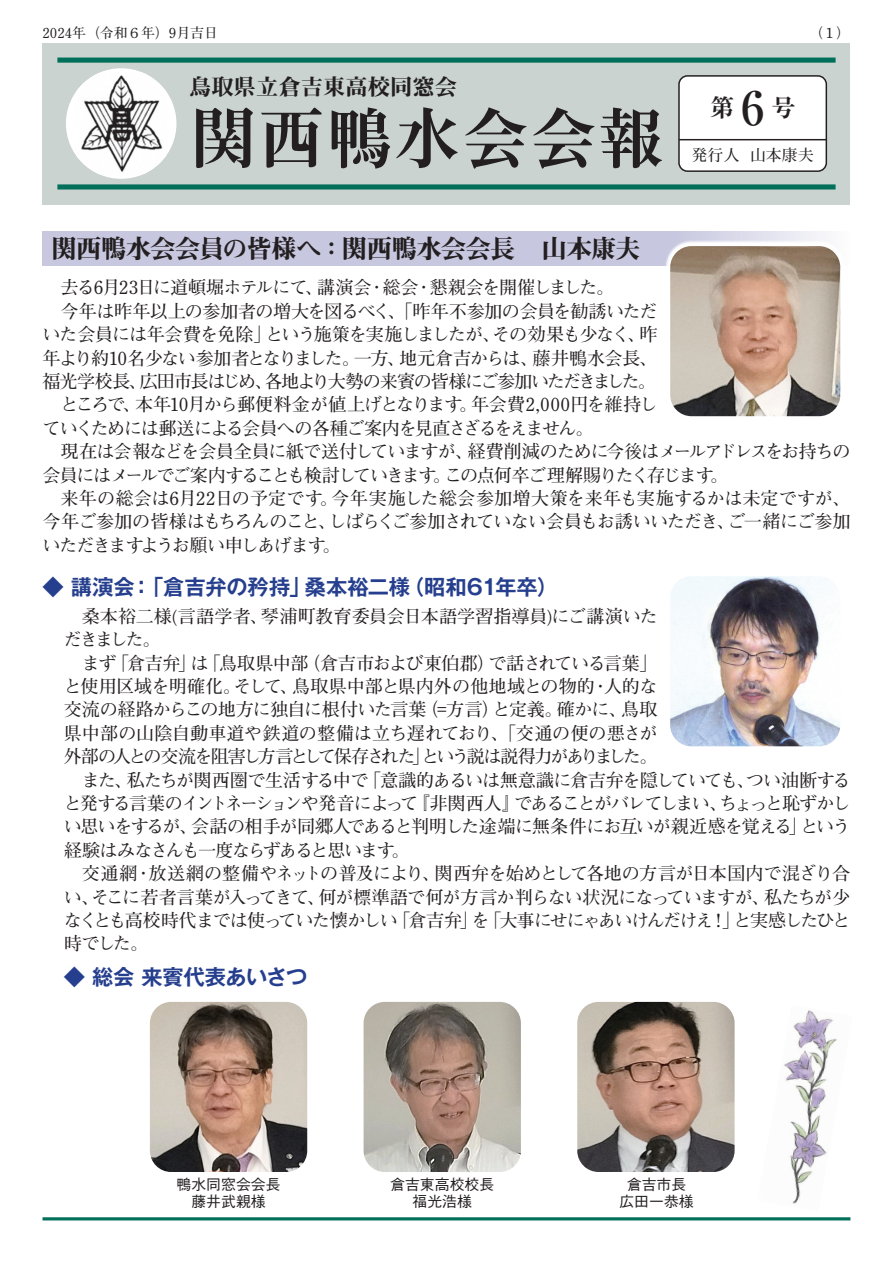
<style>
.page{position:relative;width:893px;height:1263px;background:#fff}
.page>*{position:absolute;margin:0;border:0;box-sizing:border-box;transform-origin:0 0}
.t1{font:700 68.1px "Mid Mi MA1 Std";color:#231f20}
.t2{font:25.5px "Midashi Min Pro MA31";letter-spacing:-.03em;color:#231f20}
.t3{font:700 25.05px "Mid Mi MA1 Std";color:#231f20}
.t4{font:22.35px "Midashi Min Pro MA31";color:#231f20}
.t5{font:700 21.3px "Gothic MB101 Pro De";letter-spacing:-.01em;color:#253f8e}
.t6{font:700 18px "Futo Min A101 Pro";letter-spacing:-.05em;color:#231f20}
.t7{font:700 18px/23.4px "Futo Min A101 Pro";letter-spacing:-.01em;color:#231f20}
.t8{font:700 18px "Futo Min A101 Pro";letter-spacing:-.085em;color:#231f20}
.t9{font:700 18px "Futo Min A101 Pro";letter-spacing:-.03em;color:#231f20}
.t10{font:700 18px "Futo Min A101 Pro";letter-spacing:-.105em;color:#231f20}
.t11{font:700 18px "Futo Min A101 Pro";letter-spacing:-.075em;color:#231f20}
.t12{font:700 18px "Futo Min A101 Pro";color:#231f20}
.t13{font:700 18px "Futo Min A101 Pro";letter-spacing:-.135em;color:#231f20}
.t14{font:700 18px "Futo Min A101 Pro";letter-spacing:-.07em;color:#231f20}
.t15{font:700 15.9px "Futo Min A101 Pro";color:#231f20}
.t16{font:500 14.85px/17px "Gothic BBB Pro";color:#231f20;text-align:center}
.t17{font:700 13.8px "Futo Min A101 Pro";color:#231f20}
.s1{font-size:45.9px}
</style>
<div class="page">
<div style="left:43px;top:43px;width:807px;height:161px;background:#cad3cf"></div>
<div style="left:43px;top:232px;width:807px;height:34px;background:#c7c7e0"></div>
<div style="left:66px;top:68px;width:110px;height:111px;background:#fff;border-radius:50%"></div>
<img style="left:76px;top:73px;width:90px;height:101px">
<div style="left:679px;top:76px;width:147px;height:95px;background:#fff;border-radius:9px"></div>
<div style="left:678px;top:75px;width:149px;height:97px;border:1px solid #231f20;border-radius:9px"></div>
<hr style="left:679px;top:139px;width:148px;height:1px;background:#231f20">
<div style="left:664px;top:240px;width:182px;height:182px;background:#fff"></div>
<img style="left:670px;top:246px;width:170px;height:170px">
<img style="left:670px;top:576px;width:170px;height:170px">
<div style="left:57px;top:58px;width:779px;height:5px;background:#016f5a"></div>
<div style="left:57px;top:184px;width:779px;height:5px;background:#016f5a"></div>
<hr style="left:43px;top:1217px;width:807px;height:3px;background:#016f5a">
<img style="left:150px;top:1002px;width:157px;height:170px">
<img style="left:364px;top:1002px;width:157px;height:170px">
<img style="left:577px;top:1002px;width:158px;height:170px">
<img style="left:784px;top:1010px;width:53px;height:194px">
<p class="t17" style="left:43px;top:22px;width:177px">2024年（令和６年）9月吉日</p>
<p class="t17" style="left:809px;top:22px;width:43px">（１）</p>
<p class="t4" style="left:189px;top:69px;width:269px">鳥取県立倉吉東高校同窓会</p>
<h1 class="t1" style="left:189px;top:89px;width:478px">関西鴨水会会報</h1>
<h3 class="t3" style="left:710px;top:89px;width:88px">第<span class="s1">6</span>号</h3>
<p class="t15" style="left:691px;top:143px;width:124px">発行人 山本康夫</p>
<h2 class="t2" style="left:51px;top:229px;width:591px">関西鴨水会会員の皆様へ：関西鴨水会会長　山本康夫</h2>
<p class="t6" style="left:61px;top:274px;width:555px">去る6月23日に道頓堀ホテルにて、講演会・総会・懇親会を開催しました。</p>
<p class="t9" style="left:61px;top:297px;width:598px">今年は昨年以上の参加者の増大を図るべく、「昨年不参加の会員を勧誘いただ</p>
<p class="t6" style="left:43px;top:320px;width:616px">いた会員には年会費を免除」という施策を実施しましたが、その効果も少なく、昨</p>
<p class="t6" style="left:43px;top:344px;width:616px">年より約10名少ない参加者となりました。一方、地元倉吉からは、藤井鴨水会長、</p>
<p class="t11" style="left:43px;top:367px;width:615px">福光学校長、広田市長はじめ、各地より大勢の来賓の皆様にご参加いただきました。</p>
<p class="t6" style="left:61px;top:390px;width:598px">ところで、本年10月から郵便料金が値上げとなります。年会費2,000円を維持し</p>
<p class="t14" style="left:43px;top:414px;width:553px">ていくためには郵送による会員への各種ご案内を見直さざるをえません。</p>
<p class="t6" style="left:61px;top:437px;width:791px">現在は会報などを会員全員に紙で送付していますが、経費削減のために今後はメールアドレスをお持ちの</p>
<p class="t8" style="left:43px;top:461px;width:688px">会員にはメールでご案内することも検討していきます。この点何卒ご理解賜りたく存じます。</p>
<p class="t12" style="left:61px;top:484px;width:791px">来年の総会は6月22日の予定です。今年実施した総会参加増大策を来年も実施するかは未定ですが、</p>
<p class="t6" style="left:43px;top:507px;width:809px">今年ご参加の皆様はもちろんのこと、しばらくご参加されていない会員もお誘いいただき、ご一緒にご参加</p>
<p class="t11" style="left:43px;top:531px;width:300px">いただきますようお願い申しあげます。</p>
<p class="t5" style="left:43px;top:569px;width:517px">◆ 講演会：「倉吉弁の矜持」桑本裕二様（昭和61年卒）</p>
<p class="t7" style="left:64px;top:602px;width:595px;text-indent:18px">桑本裕二様(言語学者、琴浦町教育委員会日本語学習指導員)にご講演いただきました。</p>
<p class="t6" style="left:82px;top:649px;width:577px">まず「倉吉弁」は「鳥取県中部（倉吉市および東伯郡）で話されている言葉」</p>
<p class="t7" style="left:64px;top:672px;width:595px">と使用区域を明確化。そして、鳥取県中部と県内外の他地域との物的・人的な</p>
<p class="t6" style="left:64px;top:696px;width:595px">交流の経路からこの地方に独自に根付いた言葉（=方言）と定義。確かに、鳥取</p>
<p class="t7" style="left:64px;top:719px;width:595px">県中部の山陰自動車道や鉄道の整備は立ち遅れており、「交通の便の悪さが</p>
<p class="t13" style="left:64px;top:742px;width:596px">外部の人との交流を阻害し方言として保存された」という説は説得力がありました。</p>
<p class="t6" style="left:82px;top:766px;width:770px">また、私たちが関西圏で生活する中で「意識的あるいは無意識に倉吉弁を隠していても、つい油断する</p>
<p class="t10" style="left:64px;top:789px;width:788px">と発する言葉のイントネーションや発音によって『非関西人』であることがバレてしまい、ちょっと恥ずかし</p>
<p class="t6" style="left:64px;top:812px;width:788px">い思いをするが、会話の相手が同郷人であると判明した途端に無条件にお互いが親近感を覚える」という</p>
<p class="t10" style="left:64px;top:836px;width:347px">経験はみなさんも一度ならずあると思います。</p>
<p class="t9" style="left:82px;top:859px;width:770px">交通網・放送網の整備やネットの普及により、関西弁を始めとして各地の方言が日本国内で混ざり合</p>
<p class="t6" style="left:64px;top:883px;width:788px">い、そこに若者言葉が入ってきて、何が標準語で何が方言か判らない状況になっていますが、私たちが少</p>
<p class="t8" style="left:64px;top:906px;width:788px">なくとも高校時代までは使っていた懐かしい「倉吉弁」を「大事にせにゃあいけんだけえ！」と実感したひと</p>
<p class="t6" style="left:64px;top:929px;width:86px">時でした。</p>
<p class="t5" style="left:64px;top:959px;width:245px">◆ 総会 来賓代表あいさつ</p>
<p class="t16" style="left:176px;top:1174px;width:106px">鴨水同窓会会長藤井武親様</p>
<p class="t16" style="left:390px;top:1174px;width:106px">倉吉東高校校長福光浩様</p>
<p class="t16" style="left:619px;top:1174px;width:76px">倉吉市長広田一恭様</p>
</div>
